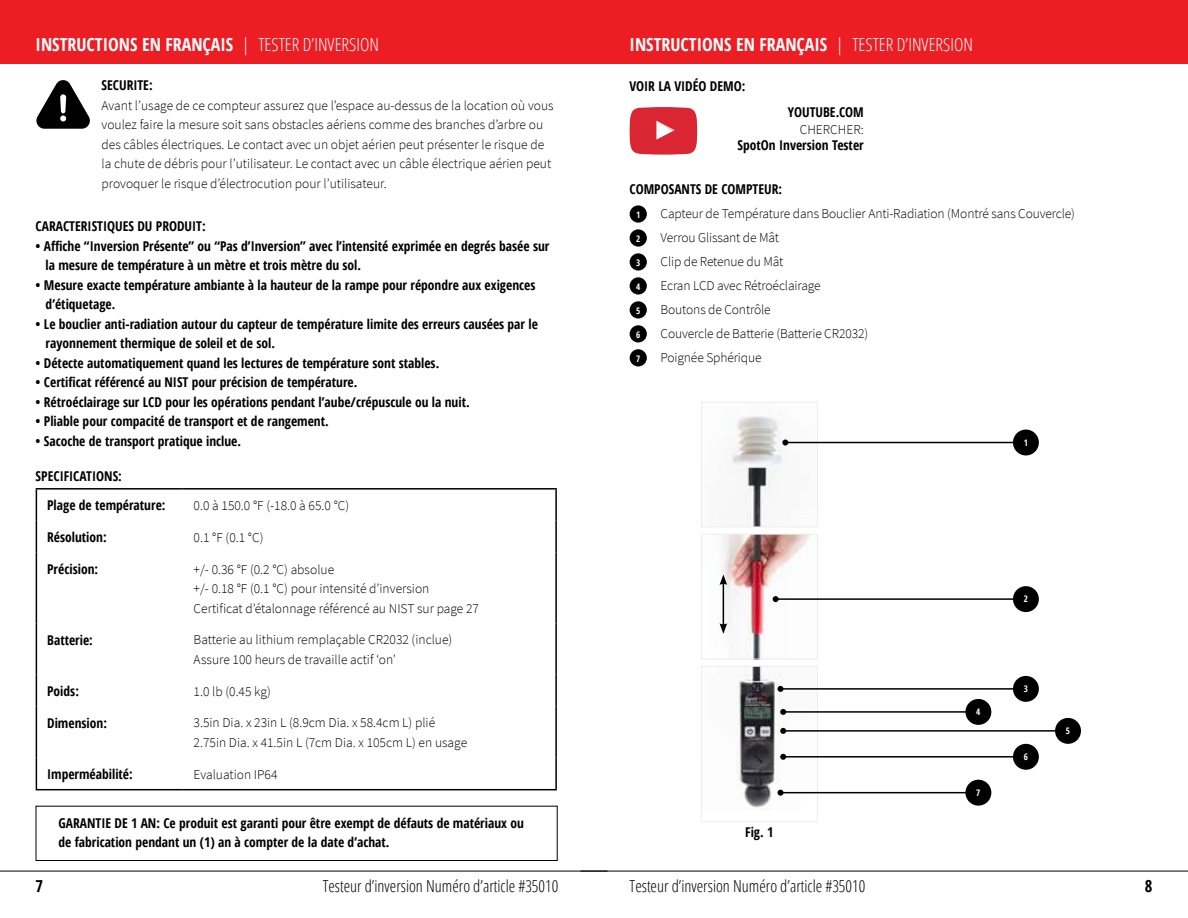
<style>
.page{position:relative;width:1188px;height:918px;background:#fff}
.page>*{position:absolute;margin:0;border:0;box-sizing:border-box;transform-origin:0 0}
.t1{font:700 18px "Open Sans Condensed";color:#fff}
.t2{font:300 condensed 16.5px "Open Sans";color:#000}
.t3{font:700 16.5px "Open Sans Condensed";color:#000}
.t4{font:700 13.5px/19.5px "Open Sans Condensed";color:#000}
.t5{font:300 13.5px/19.5px "Source Sans Pro";color:#000}
.t6{font:700 9px "Open Sans Condensed";color:#fff}
.s1{font-family:"Open Sans";font-weight:300;font-stretch:condensed}
</style>
<div class="page">
<div style="left:0;top:0;width:608px;height:63px;background:#ed1d24"></div>
<hr style="left:0;top:871px;width:608px;height:1px;background:#000">
<hr style="left:36px;top:488px;width:147px;height:2px;background:#000">
<hr style="left:36px;top:490px;width:1px;height:31px;background:#000">
<hr style="left:183px;top:488px;width:374px;height:2px;background:#000">
<hr style="left:555px;top:490px;width:2px;height:31px;background:#000">
<hr style="left:36px;top:521px;width:1px;height:32px;background:#000">
<hr style="left:555px;top:521px;width:2px;height:32px;background:#000">
<hr style="left:36px;top:553px;width:1px;height:70px;background:#000">
<hr style="left:555px;top:553px;width:2px;height:70px;background:#000">
<hr style="left:36px;top:623px;width:1px;height:52px;background:#000">
<hr style="left:555px;top:623px;width:2px;height:52px;background:#000">
<hr style="left:36px;top:675px;width:1px;height:32px;background:#000">
<hr style="left:555px;top:675px;width:2px;height:32px;background:#000">
<hr style="left:36px;top:707px;width:1px;height:51px;background:#000">
<hr style="left:555px;top:707px;width:2px;height:51px;background:#000">
<hr style="left:36px;top:758px;width:1px;height:31px;background:#000">
<hr style="left:555px;top:758px;width:2px;height:31px;background:#000">
<hr style="left:36px;top:789px;width:147px;height:1px;background:#000">
<hr style="left:183px;top:789px;width:374px;height:1px;background:#000">
<svg style="left:36px;top:80px;width:54px;height:49px"></svg>
<div style="left:36px;top:806px;width:522px;height:55px;border:1px solid #000"></div>
<div style="left:580px;top:0;width:608px;height:63px;background:#ed1d24"></div>
<hr style="left:580px;top:871px;width:608px;height:1px;background:#000">
<div style="left:630px;top:205px;width:17px;height:18px;background:#000;border-radius:50%"></div>
<div style="left:630px;top:229px;width:17px;height:18px;background:#000;border-radius:50%"></div>
<div style="left:630px;top:253px;width:17px;height:18px;background:#000;border-radius:50%"></div>
<div style="left:630px;top:277px;width:17px;height:18px;background:#000;border-radius:50%"></div>
<div style="left:630px;top:301px;width:17px;height:18px;background:#000;border-radius:50%"></div>
<div style="left:630px;top:325px;width:17px;height:17px;background:#000;border-radius:50%"></div>
<div style="left:630px;top:349px;width:17px;height:17px;background:#000;border-radius:50%"></div>
<img style="left:727px;top:416px;width:89px;height:109px">
<div style="left:701px;top:402px;width:117px;height:125px;border:1px solid #ededee"></div>
<img style="left:719px;top:536px;width:92px;height:121px">
<div style="left:701px;top:534px;width:117px;height:125px;border:1px solid #ededee"></div>
<img style="left:736px;top:668px;width:80px;height:142px">
<div style="left:701px;top:666px;width:117px;height:156px;border:1px solid #ededee"></div>
<hr style="left:785px;top:442px;width:241px;height:1px;background:#000">
<svg style="left:782px;top:440px;width:6px;height:6px"></svg>
<hr style="left:776px;top:598px;width:250px;height:2px;background:#000">
<svg style="left:773px;top:596px;width:6px;height:6px"></svg>
<hr style="left:781px;top:688px;width:245px;height:2px;background:#000">
<svg style="left:778px;top:686px;width:6px;height:6px"></svg>
<hr style="left:783px;top:756px;width:243px;height:2px;background:#000">
<svg style="left:780px;top:754px;width:6px;height:6px"></svg>
<hr style="left:783px;top:711px;width:195px;height:2px;background:#000">
<svg style="left:780px;top:709px;width:6px;height:6px"></svg>
<hr style="left:781px;top:792px;width:197px;height:1px;background:#000">
<svg style="left:778px;top:790px;width:6px;height:6px"></svg>
<hr style="left:783px;top:730px;width:285px;height:2px;background:#000">
<svg style="left:780px;top:728px;width:6px;height:6px"></svg>
<div style="left:1013px;top:430px;width:26px;height:25px;background:#000;border-radius:50%"></div>
<div style="left:1013px;top:586px;width:26px;height:26px;background:#000;border-radius:50%"></div>
<div style="left:1013px;top:676px;width:26px;height:26px;background:#000;border-radius:50%"></div>
<div style="left:1013px;top:744px;width:26px;height:26px;background:#000;border-radius:50%"></div>
<div style="left:965px;top:699px;width:26px;height:26px;background:#000;border-radius:50%"></div>
<div style="left:965px;top:780px;width:26px;height:26px;background:#000;border-radius:50%"></div>
<div style="left:1055px;top:718px;width:26px;height:26px;background:#000;border-radius:50%"></div>
<hr style="left:723px;top:583px;width:1px;height:43px;background:#000">
<svg style="left:720px;top:623px;width:7px;height:11px"></svg>
<svg style="left:720px;top:574px;width:7px;height:11px"></svg>
<svg style="left:630px;top:107px;width:67px;height:48px;background:#dc3d48"></svg>
<h1 class="t1" style="left:36px;top:32px;width:345px">INSTRUCTIONS EN FRANÇAIS <span class="s1">| TESTER D’INVERSION</span></h1>
<p class="t4" style="left:102px;top:75px;width:53px">SECURITE:</p>
<p class="t5" style="left:102px;top:96px;width:454px">Avant l’usage de ce compteur assurez que l’espace au-dessus de la location où vous voulez faire la mesure soit sans obstacles aériens comme des branches d’arbre ou des câbles électriques. Le contact avec un objet aérien peut présenter le risque de la chute de débris pour l’utilisateur. Le contact avec un câble électrique aérien peut provoquer le risque d’électrocution pour l’utilisateur.</p>
<p class="t4" style="left:36px;top:216px;width:172px">CARACTERISTIQUES DU PRODUIT:</p>
<p class="t4" style="left:46px;top:236px;width:505px;text-indent:-10px">• Affiche “Inversion Présente” ou “Pas d’Inversion” avec l’intensité exprimée en degrés basée sur la mesure de température à un mètre et trois mètre du sol.</p>
<p class="t4" style="left:46px;top:275px;width:491px;text-indent:-10px">• Mesure exacte température ambiante à la hauteur de la rampe pour répondre aux exigences d’étiquetage.</p>
<p class="t4" style="left:46px;top:314px;width:494px;text-indent:-10px">• Le bouclier anti-radiation autour du capteur de température limite des erreurs causées par le rayonnement thermique de soleil et de sol.</p>
<p class="t4" style="left:36px;top:353px;width:405px">• Détecte automatiquement quand les lectures de température sont stables.</p>
<p class="t4" style="left:36px;top:372px;width:323px">• Certificat référencé au NIST pour précision de température.</p>
<p class="t4" style="left:36px;top:392px;width:436px">• Rétroéclairage sur LCD pour les opérations pendant l’aube/crépuscule ou la nuit.</p>
<p class="t4" style="left:36px;top:411px;width:295px">• Pliable pour compacité de transport et de rangement.</p>
<p class="t4" style="left:36px;top:431px;width:207px">• Sacoche de transport pratique inclue.</p>
<p class="t4" style="left:36px;top:466px;width:88px">SPECIFICATIONS:</p>
<p class="t4" style="left:47px;top:495px;width:120px">Plage de température:</p>
<p class="t5" style="left:194px;top:496px;width:157px">0.0 à 150.0 °F (-18.0 à 65.0 °C)</p>
<p class="t4" style="left:47px;top:527px;width:61px">Résolution:</p>
<p class="t5" style="left:194px;top:527px;width:71px">0.1 °F (0.1 °C)</p>
<p class="t4" style="left:47px;top:559px;width:52px">Précision:</p>
<p class="t5" style="left:194px;top:559px;width:287px">+/- 0.36 °F (0.2 °C) absolue<br>+/- 0.18 °F (0.1 °C) pour intensité d’inversion<br>Certificat d’étalonnage référencé au NIST sur page 27</p>
<p class="t4" style="left:47px;top:630px;width:47px">Batterie:</p>
<p class="t5" style="left:194px;top:630px;width:260px">Batterie au lithium remplaçable CR2032 (inclue)<br>Assure 100 heurs de travaille actif ‘on’</p>
<p class="t4" style="left:47px;top:681px;width:33px">Poids:</p>
<p class="t5" style="left:194px;top:681px;width:79px">1.0 lb (0.45 kg)</p>
<p class="t4" style="left:47px;top:713px;width:61px">Dimension:</p>
<p class="t5" style="left:194px;top:713px;width:275px">3.5in Dia. x 23in L (8.9cm Dia. x 58.4cm L) plié<br>2.75in Dia. x 41.5in L (7cm Dia. x 105cm L) en usage</p>
<p class="t4" style="left:47px;top:764px;width:87px">Imperméabilité:</p>
<p class="t5" style="left:194px;top:764px;width:85px">Evaluation IP64</p>
<p class="t4" style="left:59px;top:813px;width:467px">GARANTIE DE 1 AN: Ce produit est garanti pour être exempt de défauts de matériaux ou de fabrication pendant un (1) an à compter de la date d’achat.</p>
<p class="t3" style="left:36px;top:874px;width:9px">7</p>
<p class="t2" style="left:323px;top:875px;width:237px">Testeur d’inversion Numéro d’article #35010</p>
<h1 class="t1" style="left:630px;top:32px;width:345px">INSTRUCTIONS EN FRANÇAIS <span class="s1">| TESTER D’INVERSION</span></h1>
<p class="t4" style="left:630px;top:76px;width:117px">VOIR LA VIDÉO DEMO:</p>
<p class="t4" style="left:788px;top:102px;width:77px">YOUTUBE.COM</p>
<p class="t5" style="left:800px;top:119px;width:66px">CHERCHER:</p>
<p class="t4" style="left:738px;top:135px;width:128px">SpotOn Inversion Tester</p>
<p class="t4" style="left:630px;top:179px;width:154px">COMPOSANTS DE COMPTEUR:</p>
<p class="t6" style="left:636px;top:208px;width:6px">1</p>
<p class="t6" style="left:636px;top:232px;width:6px">2</p>
<p class="t6" style="left:636px;top:256px;width:6px">3</p>
<p class="t6" style="left:636px;top:280px;width:6px">4</p>
<p class="t6" style="left:636px;top:304px;width:6px">5</p>
<p class="t6" style="left:636px;top:328px;width:6px">6</p>
<p class="t6" style="left:636px;top:352px;width:6px">7</p>
<p class="t5" style="left:661px;top:202px;width:416px;line-height:24px">Capteur de Température dans Bouclier Anti-Radiation (Montré sans Couvercle)<br>Verrou Glissant de Mât<br>Clip de Retenue du Mât<br>Ecran LCD avec Rétroéclairage<br>Boutons de Contrôle<br>Couvercle de Batterie (Batterie CR2032)<br>Poignée Sphérique</p>
<p class="t6" style="left:1024px;top:436px;width:6px">1</p>
<p class="t4" style="left:745px;top:823px;width:30px">Fig. 1</p>
<p class="t6" style="left:976px;top:706px;width:6px">4</p>
<p class="t6" style="left:976px;top:786px;width:6px">7</p>
<p class="t6" style="left:1024px;top:593px;width:6px">2</p>
<p class="t6" style="left:1024px;top:683px;width:6px">3</p>
<p class="t6" style="left:1024px;top:750px;width:6px">6</p>
<p class="t6" style="left:1066px;top:725px;width:6px">5</p>
<p class="t2" style="left:630px;top:875px;width:237px">Testeur d’inversion Numéro d’article #35010</p>
<p class="t3" style="left:1145px;top:874px;width:9px">8</p>
</div>
